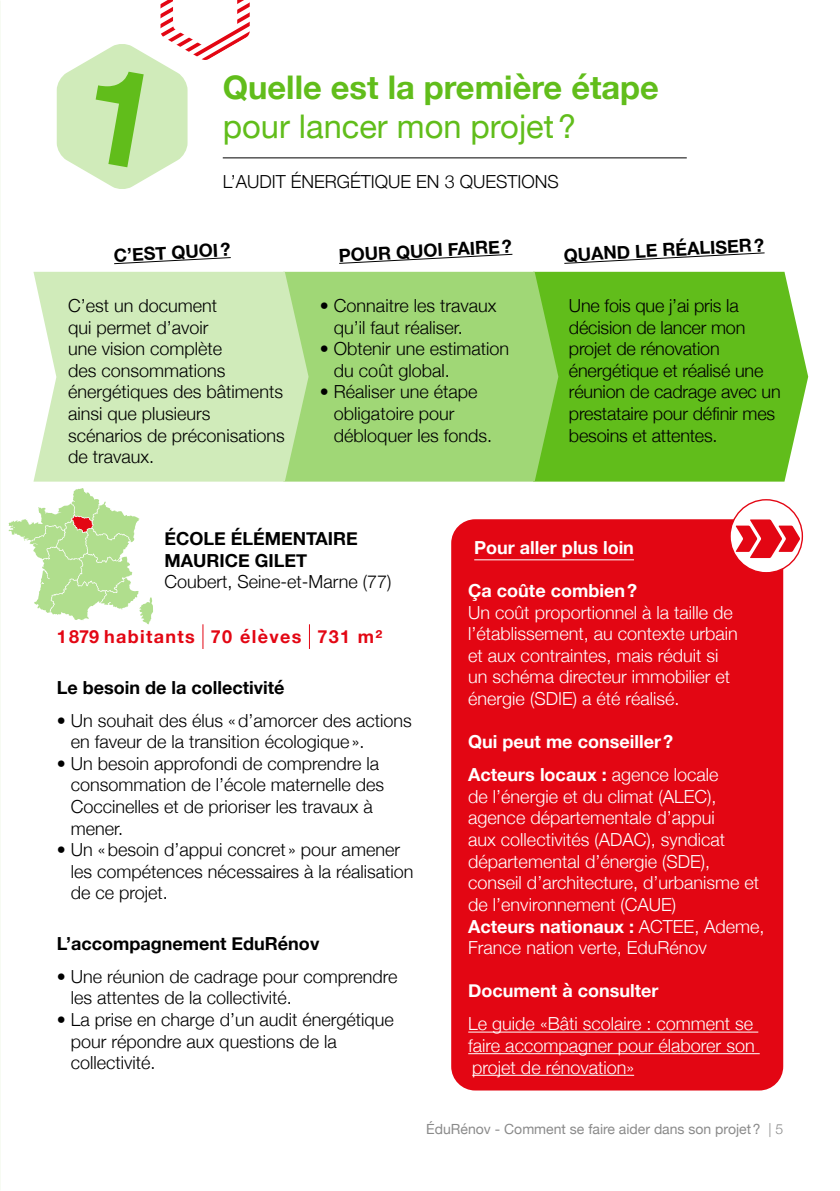
<style>
.page{position:relative;width:840px;height:1191px;background:#fff}
.page>*{position:absolute;margin:0;border:0;box-sizing:border-box;transform-origin:0 0}
.t1{font:700 32.6px "Helvetica Neue";color:#61bd1b}
.t2{font:32.6px "Helvetica Neue";color:#61bd1b}
.t3{font:300 18px/21.6px "Helvetica Neue";color:#000}
.t4{font:300 18px/21.6px "Helvetica Neue";color:#fff}
.t5{font:700 18px/21.6px "Helvetica Neue";color:#000}
.t6{font:700 18px/33px "Helvetica Neue";color:#fff}
.t7{font:700 18px "Helvetica Neue";letter-spacing:.075em;color:#e30613}
.t8{font:14px "Helvetica Neue";color:#8a8a8a}
.s1{font-weight:300}
.s2{font-weight:700}
</style>
<div class="page">
<svg style="left:8px;top:488px;width:145px;height:136px"></svg>
<div style="left:558px;top:272px;width:249px;height:209px;background:#61bd1b"></div>
<div style="left:308px;top:272px;width:250px;height:209px;background:#a0d776"></div>
<svg style="left:33px;top:272px;width:275px;height:209px;background:#d0ebba"></svg>
<svg style="left:114px;top:257px;width:117px;height:8px"></svg>
<svg style="left:339px;top:253px;width:174px;height:11px"></svg>
<svg style="left:564px;top:252px;width:201px;height:12px"></svg>
<div style="left:451px;top:519px;width:331px;height:571px;background:#e30613;border-radius:24px"></div>
<hr style="left:474px;top:559px;width:159px;height:1px;background:#fff">
<hr style="left:468px;top:1031px;width:289px;height:1px;background:#fff">
<hr style="left:468px;top:1053px;width:291px;height:1px;background:#fff">
<hr style="left:472px;top:1074px;width:161px;height:1px;background:#fff">
<hr style="left:223px;top:157px;width:463px;height:1px;background:#000">
<svg style="left:202px;top:624px;width:1px;height:25px"></svg>
<svg style="left:309px;top:624px;width:1px;height:25px"></svg>
<div style="left:729px;top:500px;width:72px;height:73px;background:#fff;border-radius:50%"></div>
<div style="left:729px;top:499px;width:73px;height:74px;border:1px solid #e30613;border-radius:50%"></div>
<svg style="left:735px;top:519px;width:64px;height:39px"></svg>
<svg style="left:57px;top:0;width:192px;height:189px"></svg>
<h1 class="t1" style="left:223px;top:62px;width:437px">Quelle est la première étape</h1>
<h1 class="t2" style="left:223px;top:103px;width:355px">pour lancer mon projet?</h1>
<p class="t3" style="left:223px;top:169px;width:337px">L’AUDIT ÉNERGÉTIQUE EN 3 QUESTIONS</p>
<p class="t5" style="left:113px;top:245px;width:118px;rotate:-3deg">C’EST QUOI?</p>
<p class="t5" style="left:338px;top:245px;width:175px;rotate:-3deg">POUR QUOI FAIRE?</p>
<p class="t5" style="left:563px;top:245px;width:202px;rotate:-3deg">QUAND LE RÉALISER?</p>
<p class="t3" style="left:68px;top:293px;width:218px">C’est un document<br>qui permet d’avoir<br>une vision complète<br>des consommations énergétiques des bâtiments ainsi que plusieurs scénarios de préconisations de travaux.</p>
<p class="t3" style="left:334px;top:293px;width:164px;text-indent:-14px">• Connaitre les travaux qu’il faut réaliser.</p>
<p class="t3" style="left:334px;top:336px;width:177px;text-indent:-14px">• Obtenir une estimation du coût global.</p>
<p class="t3" style="left:334px;top:380px;width:160px;text-indent:-14px">• Réaliser une étape obligatoire pour débloquer les fonds.</p>
<p class="t3" style="left:568px;top:293px;width:213px">Une fois que j’ai pris la décision de lancer mon projet de rénovation énergétique et réalisé une réunion de cadrage avec un prestataire pour définir mes besoins et attentes.</p>
<p class="t5" style="left:164px;top:528px;width:195px">ÉCOLE ÉLÉMENTAIRE<br>MAURICE GILET</p>
<p class="t3" style="left:164px;top:569px;width:228px">Coubert, Seine-et-Marne (77)</p>
<p class="t7" style="left:57px;top:622px;width:327px">1879 habitants 70 élèves 731 m²</p>
<p class="t5" style="left:57px;top:677px;width:229px">Le besoin de la collectivité</p>
<p class="t3" style="left:71px;top:708px;width:342px;text-indent:-14px">• Un souhait des élus «d’amorcer des actions en faveur de la transition écologique».</p>
<p class="t3" style="left:71px;top:751px;width:315px;text-indent:-14px">• Un besoin approfondi de comprendre la consommation de l’école maternelle des<br>Coccinelles et de prioriser les travaux à mener.</p>
<p class="t3" style="left:71px;top:837px;width:344px;text-indent:-14px">• Un «besoin d’appui concret » pour amener les compétences nécessaires à la réalisation de ce projet.</p>
<p class="t5" style="left:57px;top:933px;width:264px">L’accompagnement EduRénov</p>
<p class="t3" style="left:71px;top:964px;width:328px;text-indent:-14px">• Une réunion de cadrage pour comprendre les attentes de la collectivité.</p>
<p class="t3" style="left:71px;top:1007px;width:324px;text-indent:-14px">• La prise en charge d’un audit énergétique pour répondre aux questions de la collectivité.</p>
<p class="t6" style="left:474px;top:531px;width:161px">Pour aller plus loin</p>
<p class="t6" style="left:468px;top:574px;width:170px">Ça coûte combien?</p>
<p class="t4" style="left:468px;top:600px;width:271px">Un coût proportionnel à la taille de l’établissement, au contexte urbain et aux contraintes, mais réduit si un schéma directeur immobilier et énergie (SDIE) a été réalisé.</p>
<p class="t6" style="left:468px;top:726px;width:252px">Qui peut me conseiller?<br>Acteurs locaux : <span class="s1">agence locale</span></p>
<p class="t4" style="left:468px;top:784px;width:298px">de l’énergie et du climat (ALEC), agence départementale d’appui<br>aux collectivités (ADAC), syndicat départemental d’énergie (SDE), conseil d’architecture, d’urbanisme et de l’environnement (CAUE)<br><span class="s2">Acteurs nationaux :</span> ACTEE, Ademe, France nation verte, EduRénov</p>
<p class="t6" style="left:468px;top:975px;width:191px">Document à consulter</p>
<p class="t4" style="left:468px;top:1011px;width:288px;text-align:justify">Le guide «Bâti scolaire : comment se faire accompagner pour élaborer son projet de rénovation»</p>
<p class="t8" style="left:426px;top:1118px;width:358px">ÉduRénov - Comment se faire aider dans son projet? <span class="s1">| 5</span></p>
</div>
